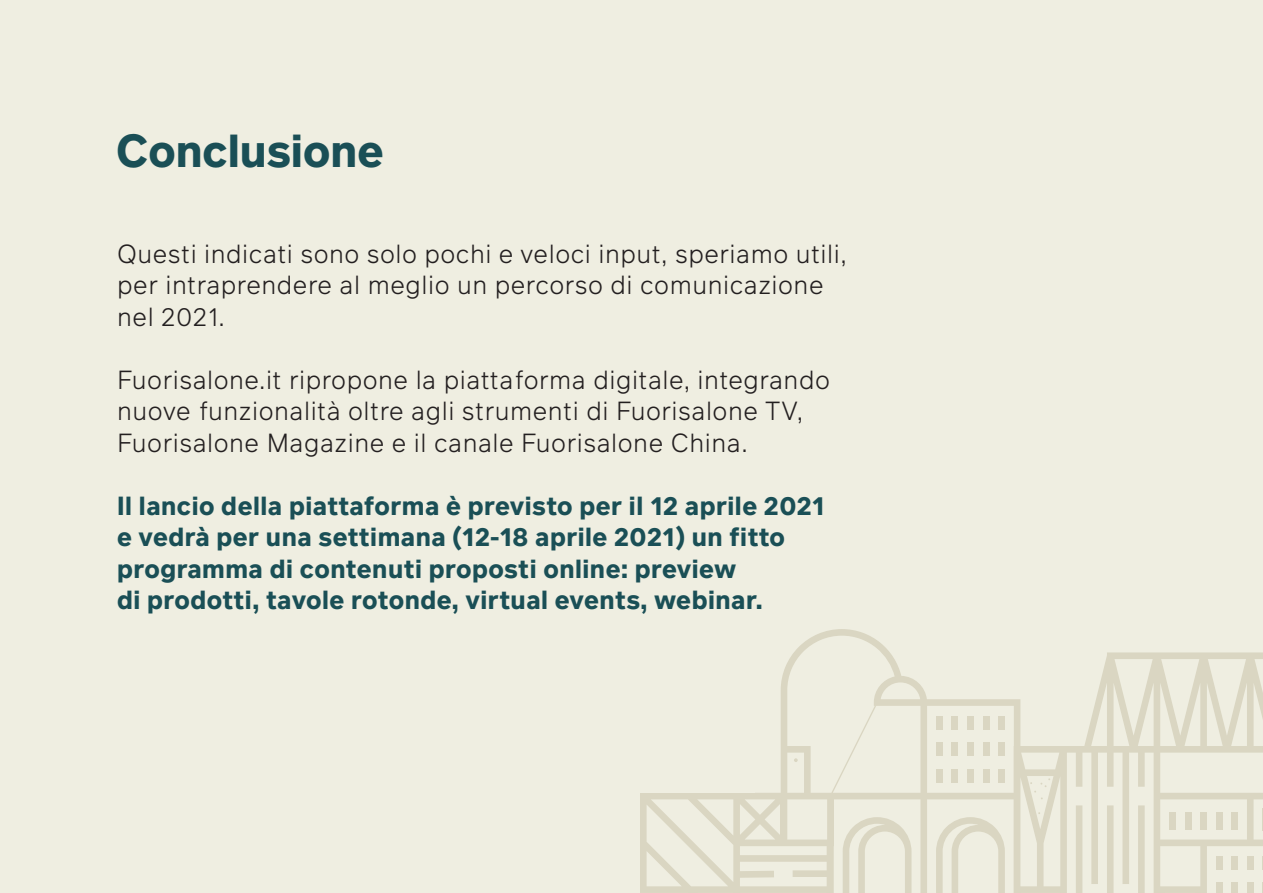
<style>
.page{position:relative;width:1263px;height:893px;background:#efeee1}
.page>*{position:absolute;margin:0;border:0;box-sizing:border-box;transform-origin:0 0}
.t1{font:700 45px "Infra";color:#1a4f56}
.t2{font:300 25.5px/31.5px "Infra";letter-spacing:.02em;color:#231f20}
.t3{font:700 25.5px/31.5px "Infra";letter-spacing:.02em;color:#1a4f56}
</style>
<div class="page">
<svg style="left:640px;top:629px;width:623px;height:264px"></svg>
<div style="left:594px;top:663px;width:161px;height:130px;background:#efeee1"></div>
<p class="t1" style="left:116px;top:118px;width:269px">Conclusione</p>
<p class="t2" style="left:117px;top:237px;width:731px">Questi indicati sono solo pochi e veloci input, speriamo utili, per intraprendere al meglio un percorso di comunicazione nel 2021.</p>
<p class="t2" style="left:117px;top:363px;width:714px">Fuorisalone.it ripropone la piattaforma digitale, integrando nuove funzionalità oltre agli strumenti di Fuorisalone TV,<br>Fuorisalone Magazine e il canale Fuorisalone China.</p>
<p class="t3" style="left:117px;top:489px;width:709px">Il lancio della piattaforma è previsto per il 12 aprile 2021 e vedrà per una settimana (12-18 aprile 2021) un fitto programma di contenuti proposti online: preview<br>di prodotti, tavole rotonde, virtual events, webinar.</p>
</div>
